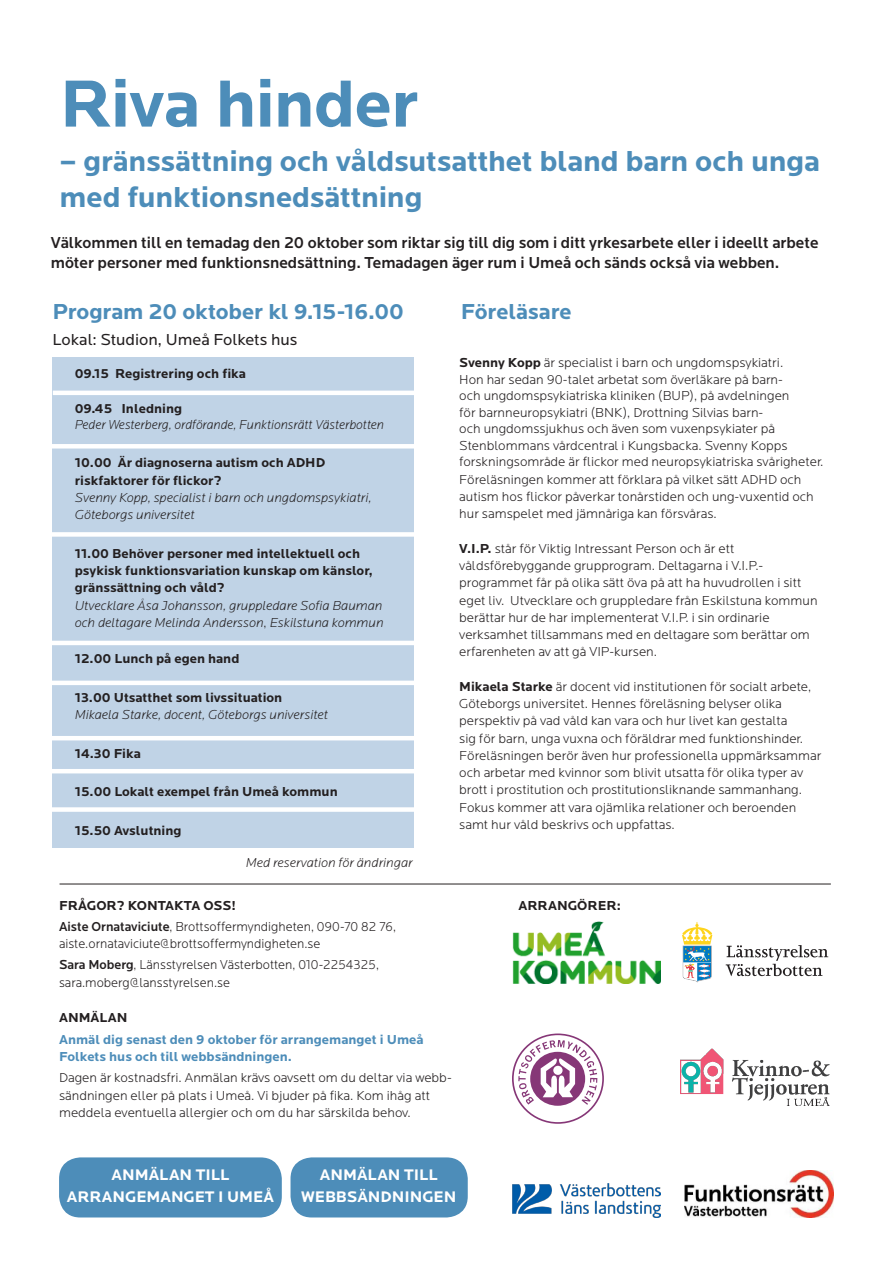
<style>
.page{position:relative;width:893px;height:1263px;background:#fff}
.page>*{position:absolute;margin:0;border:0;box-sizing:border-box;transform-origin:0 0}
.t1{font:700 69px "Locator";letter-spacing:-.015em;color:#4d8db9}
.t2{font:700 30px/36px "Locator";letter-spacing:-.01em;color:#4d8db9}
.t3{font:700 22.5px "Locator";letter-spacing:-.005em;color:#4d8db9}
.t4{font:500 16.5px/19.8px "Locator";color:#231f20}
.t5{font:16.5px "Locator";color:#231f20}
.Bröd{font:700 15.9px/21.9px "Locator";color:#fff;text-align:center}
.Bröd-2{font:300 13.5px/17.2px "Locator";color:#231f20}
.Bröd-3{font:700 13.5px/17.2px "Locator";color:#231f20}
.Bröd-4{font:italic 300 13.5px/17.2px "Locator";color:#231f20}
.Bröd-5{font:300 13.5px/17.2px "Locator";color:#231f20;scale:.96 1}
.Bröd-6{font:700 13.5px/17.2px "Locator";color:#4d8db9}
.Bröd-7{font:italic 300 13.5px "Locator";color:#231f20;scale:.95 1}
.s1{font-weight:700;font-style:normal}
.s2{font-weight:300;font-style:italic}
.s3{font-weight:300}
.s4{font-weight:500}
.s5{font-weight:700}
</style>
<div class="page">
<hr style="left:60px;top:884px;width:771px;height:1px;background:#231f20">
<div style="left:52px;top:357px;width:362px;height:491px;background:#c0d3e6"></div>
<hr style="left:53px;top:391px;width:363px;height:4px;background:#fff">
<hr style="left:47px;top:444px;width:369px;height:4px;background:#fff">
<div style="left:49px;top:532px;width:373px;height:5px;background:#fff"></div>
<hr style="left:47px;top:681px;width:374px;height:4px;background:#fff">
<hr style="left:51px;top:641px;width:370px;height:4px;background:#fff">
<hr style="left:45px;top:736px;width:374px;height:4px;background:#fff">
<hr style="left:49px;top:769px;width:374px;height:4px;background:#fff">
<div style="left:59px;top:1157px;width:223px;height:60px;background:#4d8db9;border-radius:21px"></div>
<svg style="left:512px;top:1033px;width:92px;height:91px"></svg>
<img style="left:512px;top:921px;width:149px;height:62px">
<svg style="left:726px;top:945px;width:102px;height:31px"></svg>
<svg style="left:682px;top:922px;width:30px;height:60px"></svg>
<img style="left:512px;top:1183px;width:149px;height:34px">
<img style="left:680px;top:1048px;width:149px;height:58px">
<div style="left:291px;top:1157px;width:177px;height:60px;background:#4d8db9;border-radius:21px"></div>
<img style="left:685px;top:1170px;width:148px;height:47px">
<div style="left:51px;top:807px;width:365px;height:5px;background:#fff"></div>
<p class="t1" style="left:60px;top:64px;width:361px">Riva hinder</p>
<p class="t2" style="left:60px;top:144px;width:762px">– gränssättning och våldsutsatthet bland barn och unga med funktionsnedsättning</p>
<p class="t4" style="left:51px;top:233px;width:769px">Välkommen till en temadag den 20 oktober som riktar sig till dig som i ditt yrkesarbete eller i ideellt arbete möter personer med funktionsnedsättning. Temadagen äger rum i Umeå och sänds också via webben.</p>
<p class="t3" style="left:461px;top:299px;width:113px">Föreläsare</p>
<p class="t3" style="left:52px;top:299px;width:353px">Program 20 oktober kl 9.15-16.00</p>
<p class="t5" style="left:52px;top:330px;width:246px">Lokal: Studion, Umeå Folkets hus</p>
<p class="Bröd-3" style="left:75px;top:366px;width:173px">09.15 Registrering och fika</p>
<p class="Bröd-3" style="left:75px;top:400px;width:109px">09.45 Inledning</p>
<p class="Bröd-7" style="left:75px;top:417px;width:327px">Peder Westerberg, ordförande, Funktionsrätt Västerbotten</p>
<p class="Bröd-4" style="left:75px;top:455px;width:298px"><span class="s1">10.00 Är diagnoserna autism och ADHD riskfaktorer för flickor?<br></span>Svenny Kopp, specialist i barn och ungdomspsykiatri, Göteborgs universitet</p>
<p class="Bröd-3" style="left:75px;top:545px;width:310px">11.00 Behöver personer med intellektuell och psykisk funktionsvariation kunskap om känslor, gränssättning och våld?<br><span class="s2">Utvecklare Åsa Johansson, gruppledare Sofia Bauman och deltagare Melinda Andersson</span><span class="s3">,</span> <span class="s2">Eskilstuna kommun</span></p>
<p class="Bröd-3" style="left:75px;top:651px;width:166px">12.00 Lunch på egen hand</p>
<p class="Bröd-4" style="left:75px;top:689px;width:255px"><span class="s1">13.00 Utsatthet som livssituation<br></span>Mikaela Starke, docent, Göteborgs universitet</p>
<p class="Bröd-3" style="left:75px;top:745px;width:68px">14.30 Fika</p>
<p class="Bröd-3" style="left:75px;top:783px;width:264px">15.00 Lokalt exempel från Umeå kommun</p>
<p class="Bröd-3" style="left:75px;top:822px;width:108px">15.50 Avslutning</p>
<p class="Bröd-4" style="left:246px;top:854px;width:169px">Med reservation för ändringar</p>
<p class="Bröd-3" style="left:59px;top:897px;width:179px">FRÅGOR? KONTAKTA OSS!</p>
<p class="Bröd-5" style="left:59px;top:918px;width:353px"><span class="s4">Aiste Ornataviciute</span>, Brottsoffermyndigheten, 090-70 82 76, aiste.ornataviciute@brottsoffermyndigheten.se</p>
<p class="Bröd-5" style="left:59px;top:957px;width:335px"><span class="s4">Sara Moberg</span>, Länsstyrelsen Västerbotten, 010-2254325, sara.moberg@lansstyrelsen.se</p>
<p class="Bröd-2" style="left:459px;top:355px;width:366px;line-height:16.8px"><span class="s5">Svenny Kopp</span> är specialist i barn och ungdomspsykiatri.<br>Hon har sedan 90-talet arbetat som överläkare på barn-<br>och ungdomspsykiatriska kliniken (BUP), på avdelningen<br>för barnneuropsykiatri (BNK), Drottning Silvias barn-<br>och ungdomssjukhus och även som vuxenpsykiater på Stenblommans vårdcentral i Kungsbacka. Svenny Kopps forskningsområde är flickor med neuropsykiatriska svårigheter.<br>Föreläsningen kommer att förklara på vilket sätt ADHD och autism hos flickor påverkar tonårstiden och ung-vuxentid och hur samspelet med jämnåriga kan försvåras.</p>
<p class="Bröd-2" style="left:459px;top:540px;width:360px"><span class="s5">V.I.P.</span> står för Viktig Intressant Person och är ett våldsförebyggande grupprogram. Deltagarna i V.I.P.- programmet får på olika sätt öva på att ha huvudrollen i sitt eget liv. Utvecklare och gruppledare från Eskilstuna kommun berättar hur de har implementerat V.I.P. i sin ordinarie verksamhet tillsammans med en deltagare som berättar om erfarenheten av att gå VIP-kursen.</p>
<p class="Bröd-2" style="left:459px;top:678px;width:364px"><span class="s5">Mikaela Starke</span> är docent vid institutionen för socialt arbete, Göteborgs universitet. Hennes föreläsning belyser olika perspektiv på vad våld kan vara och hur livet kan gestalta<br>sig för barn, unga vuxna och föräldrar med funktionshinder.<br>Föreläsningen berör även hur professionella uppmärksammar och arbetar med kvinnor som blivit utsatta för olika typer av brott i prostitution och prostitutionsliknande sammanhang.<br>Fokus kommer att vara ojämlika relationer och beroenden samt hur våld beskrivs och uppfattas.</p>
<p class="Bröd-3" style="left:518px;top:897px;width:104px">ARRANGÖRER:</p>
<p class="Bröd-3" style="left:59px;top:1009px;width:70px">ANMÄLAN</p>
<p class="Bröd-6" style="left:59px;top:1031px;width:366px">Anmäl dig senast den 9 oktober för arrangemanget i Umeå<br>Folkets hus och till webbsändningen.</p>
<p class="Bröd-2" style="left:59px;top:1070px;width:394px">Dagen är kostnadsfri. Anmälan krävs oavsett om du deltar via webb&shy;sändningen eller på plats i Umeå. Vi bjuder på fika. Kom ihåg att meddela eventuella allergier och om du har särskilda behov.</p>
<p class="Bröd" style="left:67px;top:1164px;width:208px">ANMÄLAN TILL<br>ARRANGEMANGET I UMEÅ</p>
<p class="Bröd" style="left:301px;top:1164px;width:157px">ANMÄLAN TILL<br>WEBBSÄNDNINGEN</p>
</div>
